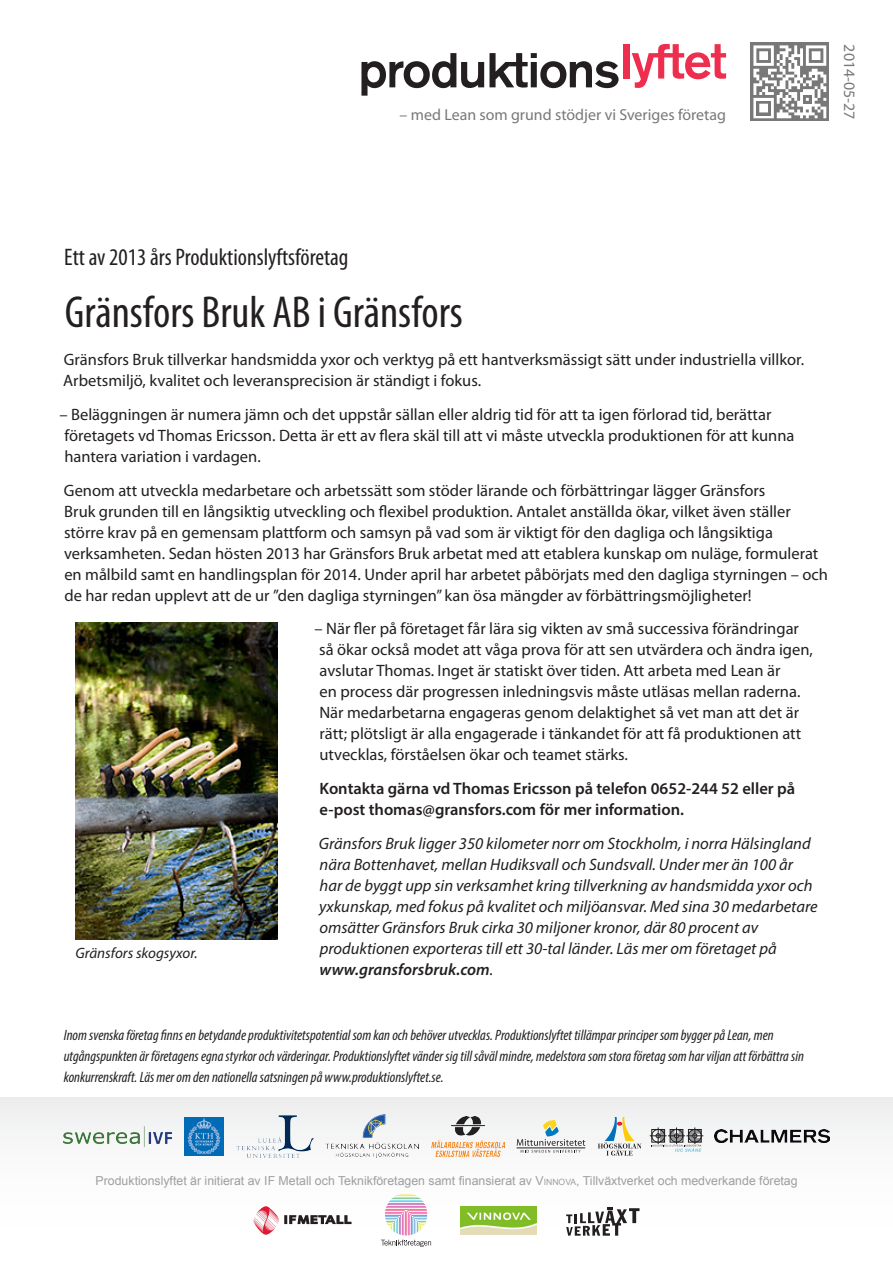
<style>
.page{position:relative;width:893px;height:1263px;background:#fff}
.page>*{position:absolute;margin:0;border:0;box-sizing:border-box;transform-origin:0 0}
.t1{font:condensed 45px "Myriad Pro";color:#231f20}
.Underrubrik{font:condensed 24px "Myriad Pro";color:#231f20}
.Underrubrik-2{font:16.5px/21px "Myriad Pro";color:#231f20}
.Underrubrik-3{font:italic 16.5px/21px "Myriad Pro";color:#231f20}
.Underrubrik-4{font:600 16.5px/21px "Myriad Pro";color:#231f20}
.t2{font:15.9px "Myriad Pro";color:#787878}
.Underrubrik-5{font:italic condensed 15px/21px "Myriad Pro";color:#231f20}
.Underrubrik-6{font:italic 15px "Myriad Pro";color:#231f20}
.Brödtext{font:12.3px "Arial";color:#9d9fa2}
.s1{font-weight:600}
.s2{font-style:inherit}
.s3{font-size:8.7px}
</style>
<div class="page">
<svg style="left:361px;top:53px;width:258px;height:43px"></svg>
<div style="left:623px;top:44px;width:6px;height:35px;background:#ee2e4e"></div>
<svg style="left:632px;top:44px;width:94px;height:44px"></svg>
<svg style="left:750px;top:43px;width:79px;height:78px"></svg>
<svg style="left:753px;top:45px;width:73px;height:73px"></svg>
<div style="left:0;top:1097px;width:893px;height:166px;background:linear-gradient(to right,#fafafa,#fafafa)"></div>
<svg style="left:598px;top:1117px;width:44px;height:39px"></svg>
<svg style="left:517px;top:1120px;width:68px;height:33px"></svg>
<img style="left:64px;top:1126px;width:107px;height:20px">
<img style="left:185px;top:1117px;width:38px;height:39px">
<img style="left:237px;top:1115px;width:77px;height:42px">
<img style="left:325px;top:1115px;width:94px;height:43px">
<img style="left:431px;top:1116px;width:73px;height:40px">
<img style="left:714px;top:1130px;width:115px;height:13px">
<svg style="left:566px;top:1207px;width:73px;height:29px"></svg>
<img style="left:460px;top:1206px;width:77px;height:28px">
<svg style="left:253px;top:1206px;width:99px;height:29px"></svg>
<svg style="left:381px;top:1194px;width:50px;height:53px"></svg>
<svg style="left:650px;top:1127px;width:53px;height:25px"></svg>
<img style="left:75px;top:622px;width:202px;height:317px">
<p class="t2" style="left:400px;top:105px;width:328px">– med Lean som grund stödjer vi Sveriges företag</p>
<p class="t2" style="left:859px;top:44px;width:77px;rotate:90deg">2014-05-27</p>
<p class="Underrubrik" style="left:64px;top:242px;width:286px">Ett av 2013 års Produktionslyftsföretag</p>
<p class="t1" style="left:65px;top:285px;width:400px">Gränsfors Bruk AB i Gränsfors</p>
<p class="Underrubrik-2" style="left:63px;top:349px;width:742px">Gränsfors Bruk tillverkar handsmidda yxor och verktyg på ett hantverksmässigt sätt under industriella villkor.<br>Arbetsmiljö, kvalitet och leveransprecision är ständigt i fokus.</p>
<p class="Underrubrik-2" style="left:64px;top:404px;width:732px;text-indent:-5px">– Beläggningen är numera jämn och det uppstår sällan eller aldrig tid för att ta igen förlorad tid, berättar företagets vd Thomas Ericsson. Detta är ett av flera skäl till att vi måste utveckla produktionen för att kunna hantera variation i vardagen.</p>
<p class="Underrubrik-2" style="left:64px;top:479px;width:766px">Genom att utveckla medarbetare och arbetssätt som stöder lärande och förbättringar lägger Gränsfors<br>Bruk grunden till en långsiktig utveckling och flexibel produktion. Antalet anställda ökar, vilket även ställer större krav på en gemensam plattform och samsyn på vad som är viktigt för den dagliga och långsiktiga verksamheten. Sedan hösten 2013 har Gränsfors Bruk arbetat med att etablera kunskap om nuläge, formulerat en målbild samt en handlingsplan för 2014. Under april har arbetet påbörjats med den dagliga styrningen – och de har redan upplevt att de ur ”den dagliga styrningen” kan ösa mängder av förbättringsmöjligheter!</p>
<p class="Underrubrik-6" style="left:75px;top:944px;width:124px">Gränsfors skogsyxor.</p>
<p class="Underrubrik-2" style="left:314px;top:618px;width:500px">– När fler på företaget får lära sig vikten av små successiva förändringar så ökar också modet att våga prova för att sen utvärdera och ändra igen, avslutar Thomas. Inget är statiskt över tiden. Att arbeta med Lean är<br>en process där progressen inledningsvis måste utläsas mellan raderna.<br>När medarbetarna engageras genom delaktighet så vet man att det är rätt; plötsligt är alla engagerade i tänkandet för att få produktionen att utvecklas, förståelsen ökar och teamet stärks.</p>
<p class="Underrubrik-4" style="left:320px;top:778px;width:477px">Kontakta gärna vd Thomas Ericsson på telefon 0652-244 52 eller på e-post thomas@gransfors.com för mer information.</p>
<p class="Underrubrik-3" style="left:319px;top:833px;width:500px">Gränsfors Bruk ligger 350 kilometer norr om Stockholm, i norra Hälsingland nära Bottenhavet, mellan Hudiksvall och Sundsvall. Under mer än 100 år har de byggt upp sin verksamhet kring tillverkning av handsmidda yxor och yxkunskap, med fokus på kvalitet och miljöansvar. Med sina 30 medarbetare omsätter Gränsfors Bruk cirka 30 miljoner kronor, där 80 procent av produktionen exporteras till ett 30-tal länder. Läs mer om företaget på <span class="s1">www.gransforsbruk.com</span>.</p>
<p class="Underrubrik-5" style="left:64px;top:1025px;width:742px">Inom svenska företag finns en betydande produktivitetspotential som kan och behöver utvecklas. Produktionslyftet tillämpar principer som bygger på Lean, men utgångspunkten är företagens egna styrkor och värderingar. Produktionslyftet vänder sig till såväl mindre, medelstora som stora företag som har viljan att förbättra sin konkurrenskraft. Läs mer om den nationella satsningen på www.produktionslyftet.se.</p>
<p class="Brödtext" style="left:96px;top:1172px;width:704px">Produktionslyftet är initierat av IF Metall och Teknikföretagen samt finansierat av <span class="s2">V</span><span class="s3">INNOVA</span>, Tillväxtverket och medverkande företag</p>
</div>
